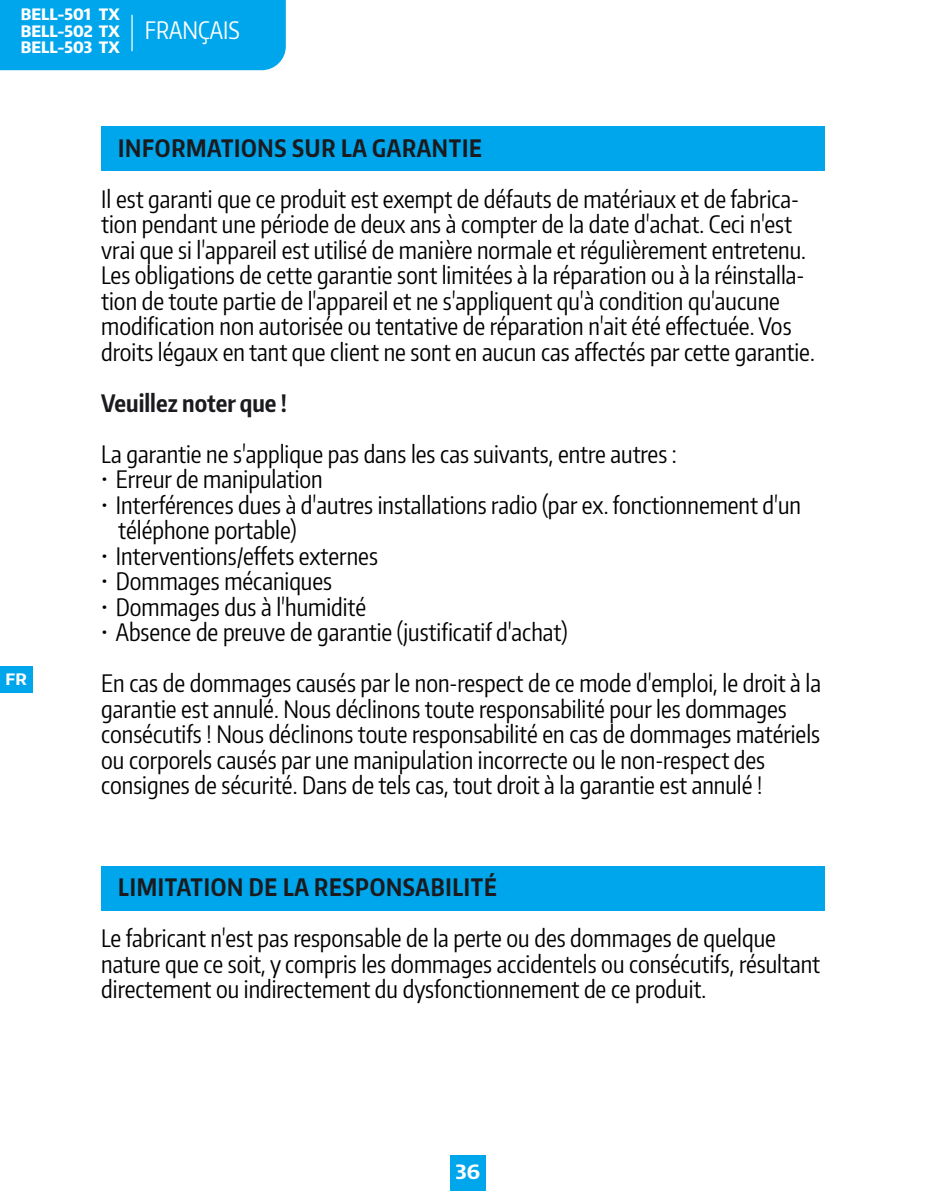
<style>
.page{position:relative;width:936px;height:1191px;background:#fff}
.page>*{position:absolute;margin:0;border:0;box-sizing:border-box;transform-origin:0 0}
.t1{font:24px/25.5px "Encode Sans Compressed";color:#000}
.t2{font:700 24px "Encode Sans Compressed";letter-spacing:.03em;color:#1b1b1f}
.t3{font:700 24px "Encode Sans Compressed";color:#1b1b1f}
.t4{font:24px "Encode Sans Compressed";color:#fff}
.t5{font:700 19.5px "Encode Sans Condensed";color:#fff;scale:1.14 1}
.t6{font:800 15.6px/16.2px "Encode Sans Compressed";color:#fff;text-align:justify;scale:1.14 1}
.t7{font:700 15.6px "Encode Sans Condensed";color:#fff;scale:1.14 1}
</style>
<div class="page">
<div style="left:0;top:0;width:286px;height:70px;background:#00a6eb"></div>
<div style="left:0;top:665px;width:33px;height:27px;background:#00a6eb"></div>
<div style="left:450px;top:1154px;width:36px;height:37px;background:#00a6eb"></div>
<hr style="left:131px;top:15px;width:2px;height:36px;background:#fff">
<div style="left:101px;top:126px;width:723px;height:44px;background:#00a6eb"></div>
<div style="left:101px;top:866px;width:723px;height:44px;background:#00a6eb"></div>
<p class="t6" style="left:21px;top:6px;width:88px">BELL-501 TX BELL-502 TX BELL-503 TX</p>
<p class="t4" style="left:145px;top:15px;width:96px">FRANÇAIS</p>
<p class="t7" style="left:5px;top:669px;width:20px">FR</p>
<p class="t2" style="left:118px;top:132px;width:365px">INFORMATIONS SUR LA GARANTIE</p>
<p class="t1" style="left:101px;top:185px;width:715px">Il est garanti que ce produit est exempt de défauts de matériaux et de fabrica&shy;tion pendant une période de deux ans à compter de la date d'achat. Ceci n'est vrai que si l'appareil est utilisé de manière normale et régulièrement entretenu.<br>Les obligations de cette garantie sont limitées à la réparation ou à la réinstalla&shy;tion de toute partie de l'appareil et ne s'appliquent qu'à condition qu'aucune modification non autorisée ou tentative de réparation n'ait été effectuée. Vos droits légaux en tant que client ne sont en aucun cas affectés par cette garantie.</p>
<p class="t3" style="left:101px;top:387px;width:187px">Veuillez noter que !</p>
<p class="t1" style="left:101px;top:440px;width:577px">La garantie ne s'applique pas dans les cas suivants, entre autres :</p>
<p class="t1" style="left:101px;top:466px;width:223px">• Erreur de manipulation</p>
<p class="t1" style="left:118px;top:491px;width:684px;text-indent:-17px">• Interférences dues à d'autres installations radio (par ex. fonctionnement d'un téléphone portable)</p>
<p class="t1" style="left:101px;top:542px;width:278px">• Interventions/effets externes</p>
<p class="t1" style="left:101px;top:568px;width:232px">• Dommages mécaniques</p>
<p class="t1" style="left:101px;top:593px;width:266px">• Dommages dus à l'humidité</p>
<p class="t1" style="left:101px;top:606px;width:721px;line-height:51px">• Absence de preuve de garantie (justificatif d'achat)<br>En cas de dommages causés par le non-respect de ce mode d'emploi, le droit à la</p>
<p class="t1" style="left:101px;top:695px;width:720px">garantie est annulé. Nous déclinons toute responsabilité pour les dommages consécutifs ! Nous déclinons toute responsabilité en cas de dommages matériels ou corporels causés par une manipulation incorrecte ou le non-respect des consignes de sécurité. Dans de tels cas, tout droit à la garantie est annulé !</p>
<p class="t2" style="left:118px;top:871px;width:380px">LIMITATION DE LA RESPONSABILITÉ</p>
<p class="t1" style="left:101px;top:925px;width:720px">Le fabricant n'est pas responsable de la perte ou des dommages de quelque nature que ce soit, y compris les dommages accidentels ou consécutifs, résultant directement ou indirectement du dysfonctionnement de ce produit.</p>
<p class="t5" style="left:455px;top:1158px;width:23px">36</p>
</div>
